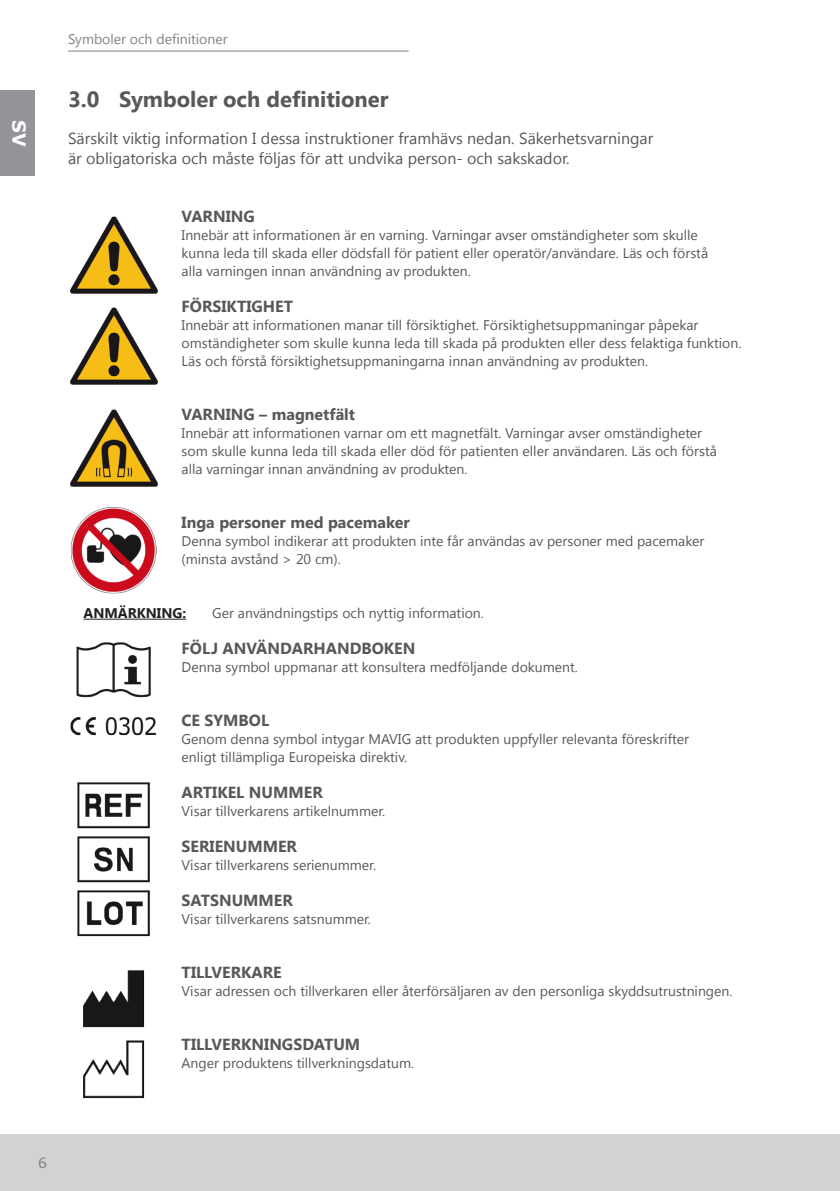
<style>
.page{position:relative;width:840px;height:1191px;background:#fff}
.page>*{position:absolute;margin:0;border:0;box-sizing:border-box;transform-origin:0 0}
.t1{font:700 22px "Lao UI";color:#57585a}
.t2{font:700 18px "Verdana";color:#fff}
.t3{font:700 16px "Lao UI";color:#57585a}
.t4{font:16px/20px "Lao UI";color:#57585a}
.t5{font:14px/18px "Lao UI";color:#57585a}
.t6{font:14px "Lao UI";color:#808285}
.t7{font:700 14px "Lao UI";color:#231f20}
.t8{font:14px "Verdana";color:#808285}
</style>
<div class="page">
<div style="left:0;top:1134px;width:839px;height:57px;background:#d1d2d4"></div>
<div style="left:0;top:91px;width:34px;height:85px;background:#939598"></div>
<hr style="left:68px;top:51px;width:340px;height:1px;background:#808285">
<hr style="left:83px;top:619px;width:103px;height:1px;background:#231f20">
<img style="left:70px;top:216px;width:88px;height:169px">
<img style="left:70px;top:409px;width:88px;height:78px">
<img style="left:76px;top:642px;width:75px;height:56px">
<img style="left:70px;top:717px;width:86px;height:19px">
<img style="left:77px;top:782px;width:73px;height:47px">
<img style="left:77px;top:836px;width:73px;height:47px">
<img style="left:77px;top:890px;width:73px;height:47px">
<img style="left:83px;top:970px;width:62px;height:58px">
<img style="left:83px;top:1040px;width:62px;height:59px">
<img style="left:70px;top:507px;width:87px;height:86px">
<p class="t2" style="left:32px;top:120px;width:28px;rotate:90deg">SV</p>
<p class="t6" style="left:68px;top:30px;width:161px">Symboler och definitioner</p>
<h1 class="t1" style="left:68px;top:84px;width:322px">3.0 Symboler och definitioner</h1>
<p class="t4" style="left:68px;top:127px;width:586px">Särskilt viktig information I dessa instruktioner framhävs nedan. Säkerhetsvarningar är obligatoriska och måste följas för att undvika person- och sakskador.</p>
<p class="t3" style="left:181px;top:205px;width:75px">VARNING</p>
<p class="t5" style="left:181px;top:225px;width:527px">Innebär att informationen är en varning. Varningar avser omständigheter som skulle kunna leda till skada eller dödsfall för patient eller operatör/användare. Läs och förstå alla varningen innan användning av produkten.</p>
<p class="t3" style="left:181px;top:295px;width:113px">FÖRSIKTIGHET</p>
<p class="t5" style="left:181px;top:315px;width:561px">Innebär att informationen manar till försiktighet. Försiktighetsuppmaningar påpekar omständigheter som skulle kunna leda till skada på produkten eller dess felaktiga funktion.<br>Läs och förstå försiktighetsuppmaningarna innan användning av produkten.</p>
<p class="t3" style="left:181px;top:403px;width:175px">VARNING – magnetfält</p>
<p class="t5" style="left:181px;top:423px;width:536px">Innebär att informationen varnar om ett magnetfält. Varningar avser omständigheter som skulle kunna leda till skada eller död för patienten eller användaren. Läs och förstå alla varningar innan användning av produkten.</p>
<p class="t3" style="left:181px;top:511px;width:229px">Inga personer med pacemaker</p>
<p class="t5" style="left:181px;top:531px;width:524px">Denna symbol indikerar att produkten inte får användas av personer med pacemaker (minsta avstånd &gt; 20 cm).</p>
<p class="t7" style="left:83px;top:603px;width:104px">ANMÄRKNING:</p>
<p class="t5" style="left:212px;top:603px;width:273px">Ger användningstips och nyttig information.</p>
<p class="t3" style="left:181px;top:637px;width:235px">FÖLJ ANVÄNDARHANDBOKEN</p>
<p class="t5" style="left:181px;top:657px;width:397px">Denna symbol uppmanar att konsultera medföljande dokument.</p>
<p class="t3" style="left:181px;top:709px;width:89px">CE SYMBOL</p>
<p class="t5" style="left:181px;top:729px;width:508px">Genom denna symbol intygar MAVIG att produkten uppfyller relevanta föreskrifter enligt tillämpliga Europeiska direktiv.</p>
<p class="t3" style="left:181px;top:781px;width:143px">ARTIKEL NUMMER</p>
<p class="t5" style="left:181px;top:801px;width:205px">Visar tillverkarens artikelnummer.</p>
<p class="t3" style="left:181px;top:835px;width:117px">SERIENUMMER</p>
<p class="t5" style="left:181px;top:855px;width:196px">Visar tillverkarens serienummer.</p>
<p class="t3" style="left:181px;top:889px;width:113px">SATSNUMMER</p>
<p class="t5" style="left:181px;top:909px;width:191px">Visar tillverkarens satsnummer.</p>
<p class="t3" style="left:181px;top:961px;width:102px">TILLVERKARE</p>
<p class="t5" style="left:181px;top:981px;width:552px">Visar adressen och tillverkaren eller återförsäljaren av den personliga skyddsutrustningen.</p>
<p class="t3" style="left:181px;top:1033px;width:180px">TILLVERKNINGSDATUM</p>
<p class="t5" style="left:181px;top:1053px;width:234px">Anger produktens tillverkningsdatum.</p>
<p class="t8" style="left:38px;top:1153px;width:10px">6</p>
</div>
